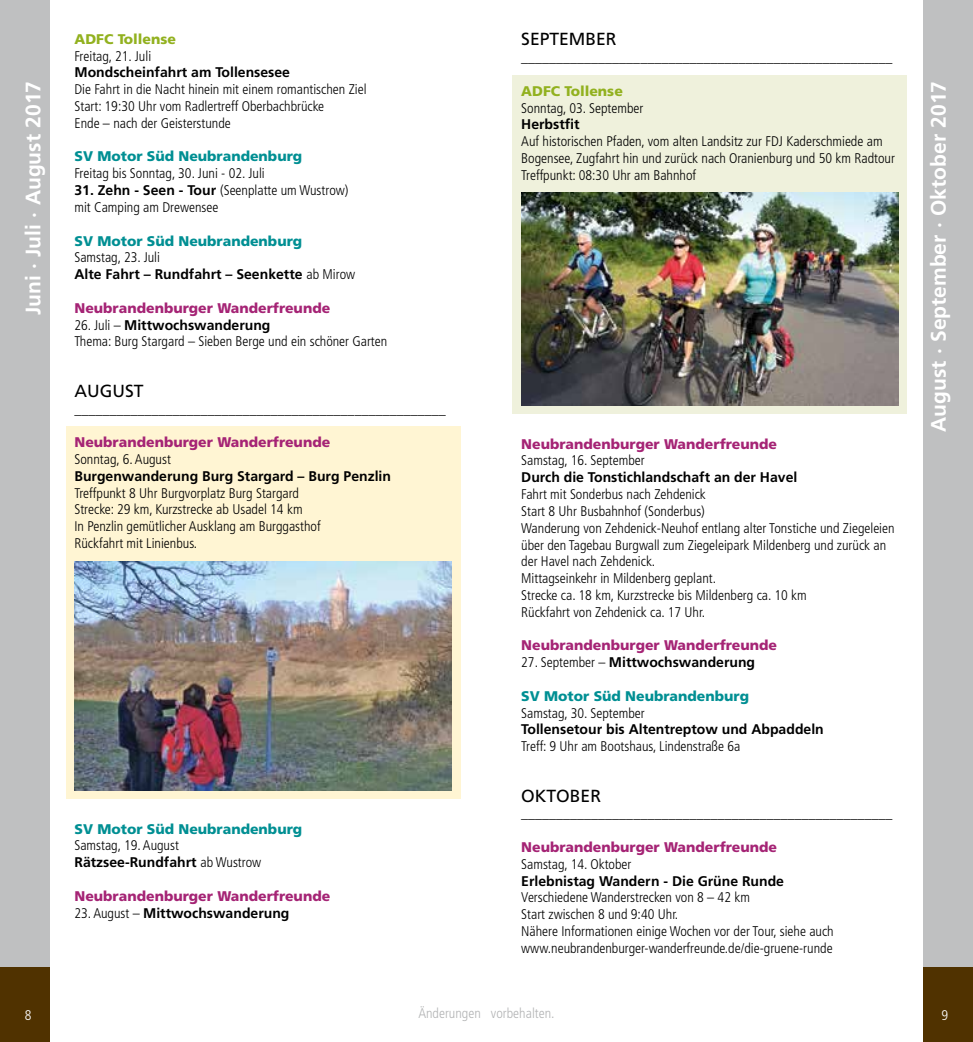
<style>
.page{position:relative;width:973px;height:1042px;background:#fff}
.page>*{position:absolute;margin:0;border:0;box-sizing:border-box;transform-origin:0 0}
.t1{font:700 21px "Frutiger";color:#fff}
.t2{font:17.5px "Frutiger";color:#000}
.t3{font:300 condensed 14px/16.8px "Frutiger";color:#000}
.t4{font:700 14px/16.8px "Frutiger";color:#000}
.t5{font:900 14px "Frutiger";color:#a52475}
.t6{font:14px "Frutiger";color:#000}
.t7{font:900 14px "Frutiger";color:#008f93}
.t8{font:900 14px "Frutiger";color:#92b11f}
.t9{font:300 condensed 14px "Frutiger";color:#b3b4b5}
.t10{font:300 condensed 14px "Frutiger";color:#fff}
.s1{font-weight:700;font-stretch:normal}
.s2{font-weight:300;font-stretch:condensed}
</style>
<div class="page">
<div style="left:66px;top:427px;width:394px;height:372px;background:#fff5d3"></div>
<div style="left:512px;top:75px;width:395px;height:339px;background:#eff1dc"></div>
<div style="left:923px;top:0;width:49px;height:1042px;background:#bfc0c1"></div>
<div style="left:923px;top:967px;width:49px;height:75px;background:#503200"></div>
<div style="left:0;top:0;width:50px;height:1042px;background:#bfc0c1"></div>
<div style="left:0;top:967px;width:49px;height:75px;background:#503200"></div>
<img style="left:74px;top:562px;width:377px;height:228px">
<img style="left:521px;top:192px;width:377px;height:214px">
<p class="t2" style="left:521px;top:29px;width:97px">SEPTEMBER</p>
<p class="t6" style="left:521px;top:49px;width:372px">_____________________________________________________</p>
<p class="t8" style="left:521px;top:82px;width:103px">ADFC Tollense</p>
<p class="t3" style="left:521px;top:100px;width:124px">Sonntag, 03. September</p>
<p class="t4" style="left:521px;top:116px;width:60px">Herbstfit</p>
<p class="t3" style="left:521px;top:133px;width:375px">Auf historischen Pfaden, vom alten Landsitz zur FDJ Kaderschmiede am<br>Bogensee, Zugfahrt hin und zurück nach Oranienburg und 50 km Radtour<br>Treffpunkt: 08:30 Uhr am Bahnhof</p>
<p class="t8" style="left:74px;top:30px;width:103px">ADFC Tollense</p>
<p class="t3" style="left:74px;top:48px;width:78px">Freitag, 21. Juli</p>
<p class="t4" style="left:74px;top:64px;width:217px">Mondscheinfahrt am Tollensesee</p>
<p class="t3" style="left:74px;top:81px;width:293px">Die Fahrt in die Nacht hinein mit einem romantischen Ziel<br>Start: 19:30 Uhr vom Radlertreff Oberbachbrücke<br>Ende – nach der Geisterstunde</p>
<p class="t7" style="left:74px;top:148px;width:229px">SV Motor Süd Neubrandenburg</p>
<p class="t3" style="left:74px;top:165px;width:192px">Freitag bis Sonntag, 30. Juni - 02. Juli</p>
<p class="t3" style="left:74px;top:182px;width:275px"><span class="s1">31. Zehn - Seen - Tour</span> (Seenplatte um Wustrow) mit Camping am Drewensee</p>
<p class="t7" style="left:74px;top:232px;width:229px">SV Motor Süd Neubrandenburg</p>
<p class="t4" style="left:74px;top:249px;width:282px"><span class="s2">Samstag, 23. Juli<br></span>Alte Fahrt – Rundfahrt – Seenkette <span class="s2">ab Mirow</span></p>
<p class="t5" style="left:74px;top:299px;width:257px">Neubrandenburger Wanderfreunde</p>
<p class="t3" style="left:74px;top:316px;width:314px">26. Juli – <span class="s1">Mittwochswanderung<br></span>Thema: Burg Stargard – Sieben Berge und ein schöner Garten</p>
<p class="t2" style="left:74px;top:380px;width:71px">AUGUST</p>
<p class="t6" style="left:74px;top:400px;width:373px">_____________________________________________________</p>
<p class="t5" style="left:74px;top:434px;width:257px">Neubrandenburger Wanderfreunde</p>
<p class="t3" style="left:74px;top:451px;width:98px">Sonntag, 6. August</p>
<p class="t4" style="left:74px;top:467px;width:318px">Burgenwanderung Burg Stargard – Burg Penzlin</p>
<p class="t3" style="left:74px;top:484px;width:248px">Treffpunkt 8 Uhr Burgvorplatz Burg Stargard Strecke: 29 km, Kurzstrecke ab Usadel 14 km<br>In Penzlin gemütlicher Ausklang am Burggasthof Rückfahrt mit Linienbus.</p>
<h1 class="t1" style="left:21px;top:315px;width:236px;rotate:-90deg">Juni · Juli · August 2017</h1>
<h1 class="t1" style="left:926px;top:432px;width:352px;rotate:-90deg">August · September · Oktober 2017</h1>
<p class="t5" style="left:521px;top:435px;width:257px">Neubrandenburger Wanderfreunde</p>
<p class="t3" style="left:521px;top:452px;width:125px">Samstag, 16. September</p>
<p class="t4" style="left:521px;top:469px;width:277px">Durch die Tonstichlandschaft an der Havel</p>
<p class="t3" style="left:521px;top:486px;width:375px">Fahrt mit Sonderbus nach Zehdenick<br>Start 8 Uhr Busbahnhof (Sonderbus)<br>Wanderung von Zehdenick-Neuhof entlang alter Tonstiche und Ziegeleien über den Tagebau Burgwall zum Ziegeleipark Mildenberg und zurück an der Havel nach Zehdenick.<br>Mittagseinkehr in Mildenberg geplant.<br>Strecke ca. 18 km, Kurzstrecke bis Mildenberg ca. 10 km<br>Rückfahrt von Zehdenick ca. 17 Uhr.</p>
<p class="t5" style="left:521px;top:637px;width:257px">Neubrandenburger Wanderfreunde</p>
<p class="t4" style="left:521px;top:654px;width:235px"><span class="s2">27. September –</span> Mittwochswanderung</p>
<p class="t7" style="left:521px;top:687px;width:229px">SV Motor Süd Neubrandenburg</p>
<p class="t3" style="left:521px;top:704px;width:125px">Samstag, 30. September</p>
<p class="t4" style="left:521px;top:721px;width:304px">Tollensetour bis Altentreptow und Abpaddeln</p>
<p class="t3" style="left:521px;top:738px;width:221px">Treff: 9 Uhr am Bootshaus, Lindenstraße 6a</p>
<p class="t2" style="left:521px;top:785px;width:81px">OKTOBER</p>
<p class="t6" style="left:521px;top:805px;width:372px">_____________________________________________________</p>
<p class="t5" style="left:521px;top:838px;width:257px">Neubrandenburger Wanderfreunde</p>
<p class="t3" style="left:521px;top:856px;width:112px">Samstag, 14. Oktober</p>
<p class="t4" style="left:521px;top:872px;width:264px">Erlebnistag Wandern - Die Grüne Runde</p>
<p class="t3" style="left:521px;top:889px;width:314px">Verschiedene Wanderstrecken von 8 – 42 km<br>Start zwischen 8 und 9:40 Uhr.<br>Nähere Informationen einige Wochen vor der Tour, siehe auch www.neubrandenburger-wanderfreunde.de/die-gruene-runde</p>
<p class="t7" style="left:74px;top:820px;width:229px">SV Motor Süd Neubrandenburg</p>
<p class="t3" style="left:74px;top:837px;width:188px">Samstag, 19. August<br><span class="s1">Rätzsee-Rundfahrt</span> ab Wustrow</p>
<p class="t5" style="left:74px;top:887px;width:257px">Neubrandenburger Wanderfreunde</p>
<p class="t4" style="left:74px;top:904px;width:216px"><span class="s2">23. August –</span> Mittwochswanderung</p>
<p class="t9" style="left:418px;top:1005px;width:138px">Änderungen vorbehalten.</p>
<p class="t10" style="left:25px;top:1007px;width:8px">8</p>
<p class="t10" style="left:941px;top:1007px;width:8px">9</p>
</div>
